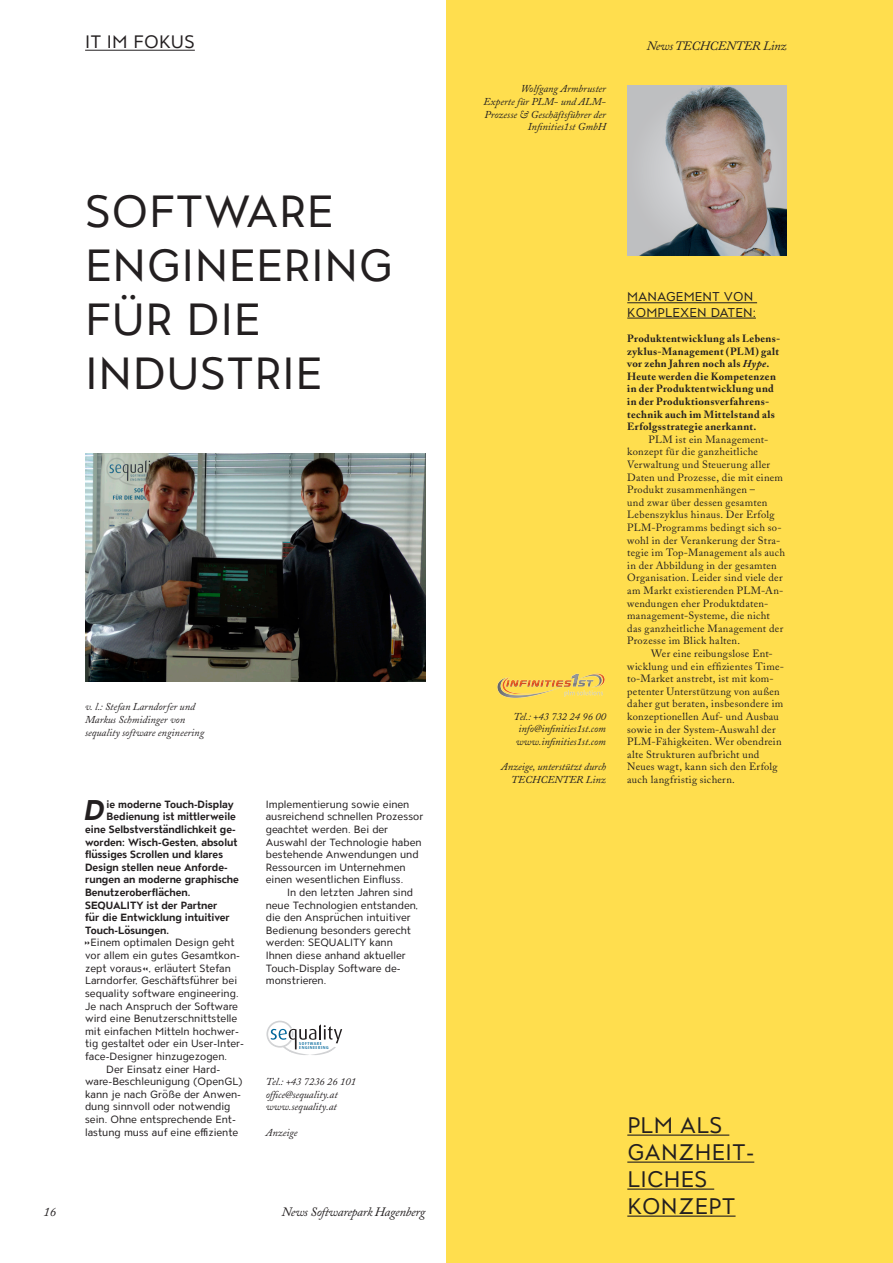
<style>
.page{position:relative;width:893px;height:1263px;background:#fff}
.page>*{position:absolute;margin:0;border:0;box-sizing:border-box;transform-origin:0 0}
.t1{font:45px/54px "ATC Overlook";letter-spacing:.01em;color:#231f20}
.t2{font:italic 700 28.5px "ATC Overlook";color:#231f20}
.t3{font:22.5px/27px "ATC Overlook";letter-spacing:.01em;color:#231f20}
.t4{font:18px "ATC Overlook";letter-spacing:.01em;color:#231f20}
.t5{font:italic 12.75px "Adobe Caslon";letter-spacing:-.02em;color:#231f20}
.t6{font:12.75px/15.3px "ATC Overlook";letter-spacing:.01em;color:#231f20}
.t7{font:10.5px/12.6px "ATC Overlook";color:#231f20}
.t8{font:10.5px/12.6px "Adobe Caslon";letter-spacing:.03em;color:#231f20}
.t9{font:italic 10.5px/12.6px "Adobe Caslon";color:#231f20;text-align:right}
.t10{font:700 10.5px "ATC Overlook";color:#231f20}
.t11{font:700 10.5px/12.6px "Adobe Caslon";letter-spacing:.03em;color:#231f20}
.t12{font:500 4.35px/4.9px "Dax";letter-spacing:.12em;color:#01669a}
.s1{font-style:italic}
</style>
<div class="page">
<div style="left:446px;top:0;width:447px;height:1263px;background:#ffde4e"></div>
<hr style="left:627px;top:302px;width:130px;height:1px;background:#231f20">
<hr style="left:627px;top:318px;width:129px;height:1px;background:#231f20">
<hr style="left:627px;top:1134px;width:102px;height:2px;background:#231f20">
<hr style="left:627px;top:1161px;width:127px;height:2px;background:#231f20">
<hr style="left:627px;top:1188px;width:87px;height:2px;background:#231f20">
<hr style="left:627px;top:1215px;width:108px;height:2px;background:#231f20">
<hr style="left:85px;top:50px;width:110px;height:1px;background:#231f20">
<img style="left:85px;top:453px;width:340px;height:229px">
<svg style="left:267px;top:1021px;width:26px;height:26px"></svg>
<div style="left:266px;top:1021px;width:27px;height:27px;border:2px solid #d1d2d4;border-radius:50%"></div>
<svg style="left:271px;top:1022px;width:71px;height:33px"></svg>
<img style="left:497px;top:673px;width:108px;height:25px">
<svg style="left:627px;top:85px;width:160px;height:170px;background:#9f9796"></svg>
<h3 class="t4" style="left:85px;top:32px;width:111px">IT IM FOKUS</h3>
<h1 class="t1" style="left:85px;top:187px;width:309px">SOFTWARE<br>ENGINEERING<br>FÜR DIE<br>INDUSTRIE</h1>
<p class="t5" style="left:44px;top:1205px;width:14px">16</p>
<p class="t9" style="left:85px;top:701px;width:121px;text-align:left">v. l.: Stefan Larndorfer und<br>Markus Schmidinger von sequality software engineering</p>
<h2 class="t2" style="left:84px;top:794px;width:22px">D</h2>
<p class="t10" style="left:107px;top:798px;width:129px">ie moderne Touch-Display</p>
<p class="t10" style="left:107px;top:811px;width:131px">Bedienung ist mittlerweile</p>
<p class="t10" style="left:85px;top:823px;width:152px">eine Selbstverständlichkeit ge-</p>
<p class="t10" style="left:85px;top:836px;width:154px">worden: Wisch-Gesten, absolut</p>
<p class="t10" style="left:85px;top:849px;width:140px">flüssiges Scrollen und klares</p>
<p class="t10" style="left:85px;top:861px;width:144px">Design stellen neue Anforde-</p>
<p class="t10" style="left:85px;top:874px;width:156px">rungen an moderne graphische</p>
<p class="t10" style="left:85px;top:886px;width:107px">Benutzeroberflächen.</p>
<p class="t10" style="left:85px;top:899px;width:134px">SEQUALITY ist der Partner</p>
<p class="t10" style="left:85px;top:912px;width:146px">für die Entwicklung intuitiver</p>
<p class="t10" style="left:85px;top:924px;width:85px">Touch-Lösungen.</p>
<p class="t7" style="left:91px;top:937px;width:145px">Einem optimalen Design geht</p>
<p class="t7" style="left:85px;top:950px;width:157px">vor allem ein gutes Gesamtkon-</p>
<p class="t7" style="left:85px;top:962px;width:147px">zept voraus , erläutert Stefan</p>
<p class="t7" style="left:85px;top:975px;width:154px">Larndorfer, Geschäftsführer bei</p>
<p class="t7" style="left:85px;top:987px;width:155px">sequality software engineering.</p>
<p class="t7" style="left:85px;top:1000px;width:155px">Je nach Anspruch der Software</p>
<p class="t7" style="left:85px;top:1013px;width:154px">wird eine Benutzerschnittstelle</p>
<p class="t7" style="left:85px;top:1025px;width:155px">mit einfachen Mitteln hochwer-</p>
<p class="t7" style="left:85px;top:1038px;width:160px">tig gestaltet oder ein User-Inter-</p>
<p class="t7" style="left:85px;top:1050px;width:143px">face-Designer hinzugezogen.</p>
<p class="t7" style="left:106px;top:1063px;width:115px">Der Einsatz einer Hard-</p>
<p class="t7" style="left:85px;top:1076px;width:159px">ware-Beschleunigung (OpenGL)</p>
<p class="t7" style="left:85px;top:1088px;width:158px">kann je nach Größe der Anwen-</p>
<p class="t7" style="left:85px;top:1101px;width:147px">dung sinnvoll oder notwendig</p>
<p class="t7" style="left:85px;top:1113px;width:152px">sein. Ohne entsprechende Ent-</p>
<p class="t7" style="left:85px;top:1126px;width:155px">lastung muss auf eine effiziente</p>
<p class="t7" style="left:266px;top:798px;width:159px">Implementierung sowie einen ausreichend schnellen Prozessor geachtet werden. Bei der<br>Auswahl der Technologie haben bestehende Anwendungen und<br>Ressourcen im Unternehmen einen wesentlichen Einfluss.</p>
<p class="t7" style="left:266px;top:887px;width:154px;text-indent:21px">In den letzten Jahren sind neue Technologien entstanden, die den Ansprüchen intuitiver<br>Bedienung besonders gerecht werden: SEQUALITY kann<br>Ihnen diese anhand aktueller<br>Touch-Display Software de&shy;monstrieren.</p>
<p class="t12" style="left:299px;top:1040px;width:31px">SOFTWARE<br>ENGINEERING</p>
<p class="t9" style="left:266px;top:1076px;width:92px;text-align:left">Tel.: +43 7236 26 101 office@sequality.at www.sequality.at</p>
<p class="t9" style="left:266px;top:1126px;width:33px">Anzeige</p>
<p class="t5" style="left:282px;top:1205px;width:145px">News Softwarepark Hagenberg</p>
<p class="t9" style="left:484px;top:83px;width:124px">Wolfgang Armbruster<br>Experte für PLM- und ALM-<br>Prozesse &amp; Geschäftsführer der<br>Infinities1st GmbH</p>
<p class="t5" style="left:647px;top:39px;width:141px">News TECHCENTER Linz</p>
<p class="t9" style="left:513px;top:710px;width:94px;text-align:justify">Tel.: +43 732 24 96 00 info@infinities1st.com www.infinities1st.com</p>
<p class="t9" style="left:501px;top:761px;width:106px">Anzeige, unterstützt durch<br>TECHCENTER Linz</p>
<p class="t6" style="left:627px;top:290px;width:130px">MANAGEMENT VON<br>KOMPLEXEN DATEN:</p>
<p class="t11" style="left:627px;top:332px;width:155px">Produktentwicklung als Lebens&shy;zyklus-Management (PLM) galt vor zehn Jahren noch als <span class="s1">Hype</span>.<br>Heute werden die Kompetenzen in der Produktentwicklung und in der Produktionsverfahrens&shy;technik auch im Mittelstand als<br>Erfolgsstrategie anerkannt.</p>
<p class="t8" style="left:627px;top:433px;width:160px;text-indent:21px">PLM ist ein Management&shy;konzept für die ganzheitliche<br>Verwaltung und Steuerung aller<br>Daten und Prozesse, die mit einem<br>Produkt zusammenhängen –<br>und zwar über dessen gesamten<br>Lebenszyklus hinaus. Der Erfolg<br>PLM-Programms bedingt sich so&shy;wohl in der Verankerung der Stra&shy;tegie im Top-Management als auch in der Abbildung in der gesamten<br>Organisation. Leider sind viele der am Markt existierenden PLM-An&shy;wendungen eher Produktdaten&shy;management-Systeme, die nicht das ganzheitliche Management der<br>Prozesse im Blick halten.</p>
<p class="t8" style="left:627px;top:647px;width:158px;text-indent:24px">Wer eine reibungslose Ent&shy;wicklung und ein effizientes Time&shy;to-Market anstrebt, ist mit kom&shy;petenter Unterstützung von außen daher gut beraten, insbesondere im konzeptionellen Auf- und Ausbau sowie in der System-Auswahl der<br>PLM-Fähigkeiten. Wer obendrein alte Strukturen aufbricht und<br>Neues wagt, kann sich den Erfolg auch langfristig sichern.</p>
<h3 class="t3" style="left:627px;top:1112px;width:128px">PLM ALS<br>GANZHEIT-<br>LICHES<br>KONZEPT</h3>
</div>
